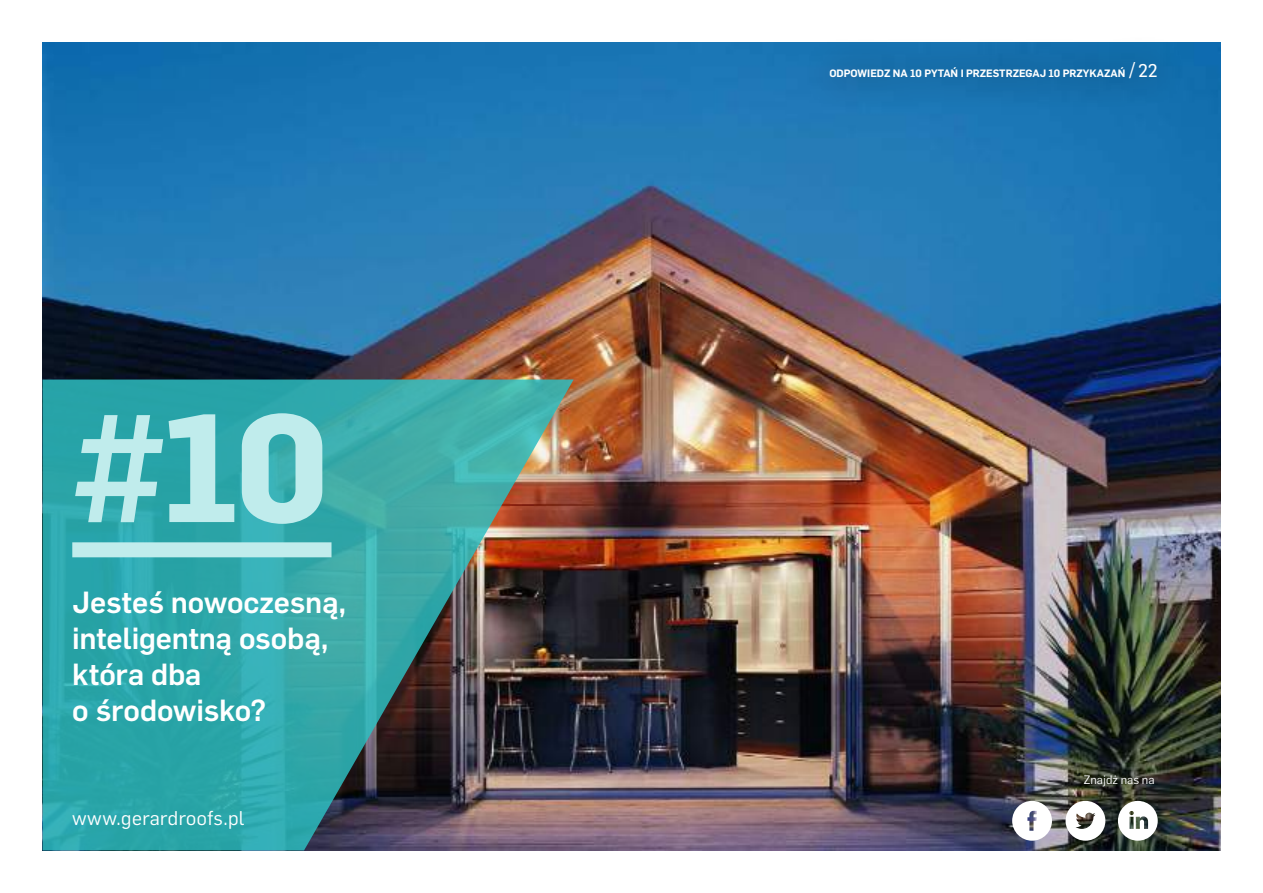
<style>
.page{position:relative;width:1263px;height:893px;background:#fff}
.page>*{position:absolute;margin:0;border:0;box-sizing:border-box;transform-origin:0 0}
.t1{font:700 150px "Flama";color:#c0ecec}
.t2{font:500 30px/36px "Flama";letter-spacing:-.005em;color:#fff}
.t3{font:19.5px "Flama";letter-spacing:.02em;color:#fff}
.t4{font:12px "Flama";color:#fff}
.t5{font:600 10.5px "Flama";color:#fff}
.s1{font-family:"Flama Basic";font-weight:400;font-size:18px}
</style>
<div class="page">
<img style="left:43px;top:43px;width:1177px;height:807px">
<img style="left:43px;top:380px;width:531px;height:470px">
<div style="left:72px;top:542px;width:259px;height:15px;background:#c0ecec"></div>
<div style="left:800px;top:32px;width:386px;height:78px;background:#000;opacity:.75"></div>
<svg style="left:1012px;top:801px;width:40px;height:40px"></svg>
<svg style="left:1065px;top:801px;width:40px;height:40px"></svg>
<svg style="left:1118px;top:801px;width:40px;height:40px"></svg>
<h1 class="t1" style="left:72px;top:356px;width:258px">#10</h1>
<p class="t2" style="left:72px;top:583px;width:275px">Jesteś nowoczesną, inteligentną osobą, która dba<br>o środowisko?</p>
<p class="t3" style="left:72px;top:803px;width:174px">www.gerardroofs.pl</p>
<p class="t5" style="left:829px;top:65px;width:330px">ODPOWIEDZ NA 10 PYTAŃ I PRZESTRZEGAJ 10 PRZYKAZAŃ <span class="s1">/22</span></p>
<p class="t4" style="left:1084px;top:771px;width:72px">Znajdż nas na</p>
</div>
